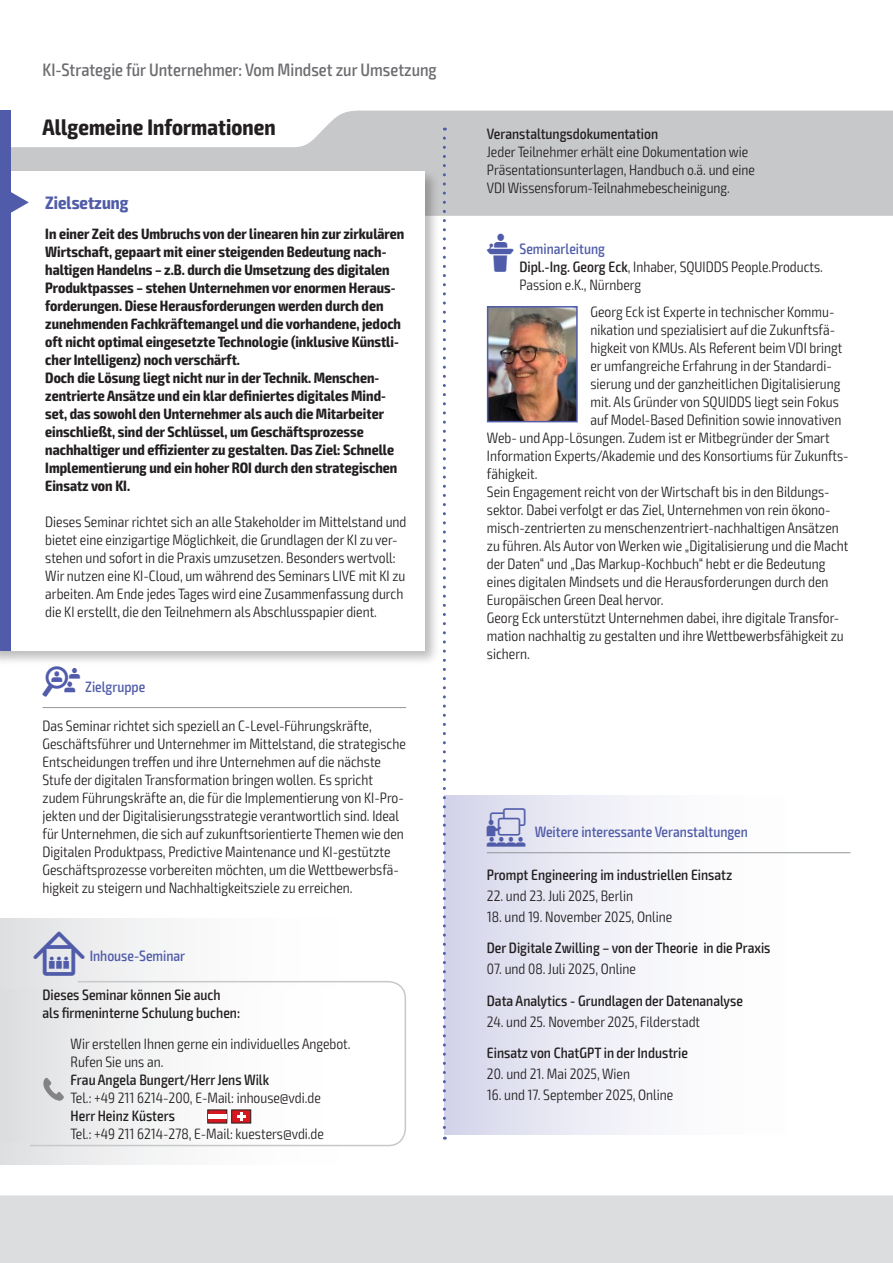
<style>
.page{position:relative;width:893px;height:1263px;background:#fff}
.page>*{position:absolute;margin:0;border:0;box-sizing:border-box;transform-origin:0 0}
.t1{font:700 condensed 22.5px "Exo 2";letter-spacing:.005em;color:#231f20}
.t2{font:500 condensed 18px "Exo 2";color:#6c6d70}
.t3{font:700 condensed 18px "Exo 2";color:#505ca9}
.t4{font:300 condensed 15px/18px "Exo 2";color:#231f20}
.t5{font:700 condensed 15px/18px "Exo 2";color:#231f20}
.t6{font:500 condensed 15px/18px "Exo 2";color:#231f20}
.t7{font:500 condensed 15px "Exo 2";color:#505ca9}
.s1{font-family:"VDI Iconset S4 A Regular";font-weight:400;font-stretch:normal;color:#505ca9}
.s2{font-weight:500;color:#505ca9}
.s3{font-weight:500}
.s4{font-family:"VDI Iconset S4 A Regular";font-weight:400;font-stretch:normal}
.s5{font-family:"VDI Iconset S4 A Regular";font-weight:400;font-stretch:normal;font-size:15.45px}
.s6{font-family:"VDI Iconset S4 A Regular";font-weight:400;font-stretch:normal;font-size:19.5px}
</style>
<div class="page">
<div style="left:0;top:1195px;width:893px;height:68px;background:#dcdddf"></div>
<svg style="left:11px;top:111px;width:881px;height:105px;fill:#c7c8ca"></svg>
<hr style="left:892px;top:111px;width:1px;height:105px;background:#505ca9">
<div style="left:0;top:111px;width:11px;height:63px;background:#505ca9"></div>
<div style="left:0;top:168px;width:440px;height:499px;background:#231f20;opacity:.3"></div>
<div style="left:0;top:171px;width:424px;height:480px;background:#fff"></div>
<div style="left:0;top:171px;width:11px;height:480px;background:#505ca9"></div>
<svg style="left:11px;top:192px;width:18px;height:21px"></svg>
<hr style="left:43px;top:707px;width:363px;height:1px;background:#939598">
<div style="left:444px;top:795px;width:406px;height:339px;background:linear-gradient(to right,#dadbed,#fff)"></div>
<hr style="left:487px;top:852px;width:363px;height:1px;background:#939598">
<div style="left:0;top:918px;width:406px;height:247px;background:linear-gradient(to right,#e4e5e7,#fff)"></div>
<svg style="left:29px;top:980px;width:377px;height:167px"></svg>
<div style="left:0;top:990px;width:383px;height:152px;background:linear-gradient(to right,#e2e3e5,#fff)"></div>
<svg style="left:207px;top:1109px;width:44px;height:14px"></svg>
<hr style="left:208px;top:1114px;width:19px;height:4px;background:#fff">
<svg style="left:43px;top:1078px;width:21px;height:23px"></svg>
<img style="left:490px;top:309px;width:85px;height:110px">
<div style="left:487px;top:306px;width:91px;height:116px;border:2px solid #505ca9"></div>
<svg style="left:443px;top:138px;width:3px;height:1002px"></svg>
<p class="t2" style="left:43px;top:59px;width:396px">KI-Strategie für Unternehmer: Vom Mindset zur Umsetzung</p>
<h1 class="t1" style="left:43px;top:113px;width:235px">Allgemeine Informationen</h1>
<p class="t6" style="left:487px;top:125px;width:173px">Veranstaltungsdokumentation</p>
<p class="t4" style="left:487px;top:143px;width:270px">Jeder Teilnehmer erhält eine Dokumentation wie<br>Präsentationsunterlagen, Handbuch o.ä. und eine<br>VDI Wissensforum-Teilnahmebescheinigung.</p>
<p class="t5" style="left:45px;top:225px;width:361px">In einer Zeit des Umbruchs von der linearen hin zur zirkulären Wirtschaft, gepaart mit einer steigenden Bedeutung nach&shy;haltigen Handelns – z.B. durch die Umsetzung des digitalen Produktpasses – stehen Unternehmen vor enormen Heraus&shy;forderungen. Diese Herausforderungen werden durch den zunehmenden Fachkräftemangel und die vorhandene, jedoch oft nicht optimal eingesetzte Technologie (inklusive Künstli&shy;cher Intelligenz) noch verschärft.<br>Doch die Lösung liegt nicht nur in der Technik. Menschen&shy;zentrierte Ansätze und ein klar definiertes digitales Mind&shy;set, das sowohl den Unternehmer als auch die Mitarbeiter einschließt, sind der Schlüssel, um Geschäftsprozesse nachhaltiger und effizienter zu gestalten. Das Ziel: Schnelle Implementierung und ein hoher ROI durch den strategischen Einsatz von KI.</p>
<p class="t4" style="left:45px;top:513px;width:363px">Dieses Seminar richtet sich an alle Stakeholder im Mittelstand und bietet eine einzigartige Möglichkeit, die Grundlagen der KI zu ver&shy;stehen und sofort in die Praxis umzusetzen. Besonders wertvoll:<br>Wir nutzen eine KI-Cloud, um während des Seminars LIVE mit KI zu arbeiten. Am Ende jedes Tages wird eine Zusammenfassung durch die KI erstellt, die den Teilnehmern als Abschlusspapier dient.</p>
<p class="t3" style="left:45px;top:192px;width:85px">Zielsetzung</p>
<p class="t4" style="left:519px;top:240px;width:305px;text-indent:-33px"><span class="s1">L</span> <span class="s2">Seminarleitung<br></span><span class="s3">Dipl.-Ing. Georg Eck</span>, Inhaber, SQUIDDS People.Products.<br>Passion e.K., Nürnberg</p>
<p class="t4" style="left:590px;top:303px;width:246px">Georg Eck ist Experte in technischer Kommu-</p>
<p class="t4" style="left:590px;top:321px;width:246px">nikation und spezialisiert auf die Zukunftsfä-</p>
<p class="t4" style="left:590px;top:339px;width:253px">higkeit von KMUs. Als Referent beim VDI bringt</p>
<p class="t4" style="left:590px;top:357px;width:243px">er umfangreiche Erfahrung in der Standardi-</p>
<p class="t4" style="left:590px;top:375px;width:251px">sierung und der ganzheitlichen Digitalisierung</p>
<p class="t4" style="left:590px;top:393px;width:250px">mit. Als Gründer von SQUIDDS liegt sein Fokus</p>
<p class="t4" style="left:590px;top:411px;width:252px">auf Model-Based Definition sowie innovativen</p>
<p class="t4" style="left:487px;top:429px;width:344px">Web- und App-Lösungen. Zudem ist er Mitbegründer der Smart</p>
<p class="t4" style="left:487px;top:447px;width:363px">Information Experts/Akademie und des Konsortiums für Zukunfts-</p>
<p class="t4" style="left:487px;top:465px;width:52px">fähigkeit.</p>
<p class="t4" style="left:487px;top:483px;width:344px">Sein Engagement reicht von der Wirtschaft bis in den Bildungs-</p>
<p class="t4" style="left:487px;top:501px;width:345px">sektor. Dabei verfolgt er das Ziel, Unternehmen von rein ökono-</p>
<p class="t4" style="left:487px;top:519px;width:353px">misch-zentrierten zu menschenzentriert-nachhaltigen Ansätzen</p>
<p class="t4" style="left:487px;top:537px;width:363px">zu führen. Als Autor von Werken wie „Digitalisierung und die Macht</p>
<p class="t4" style="left:487px;top:555px;width:340px">der Daten“ und „Das Markup-Kochbuch“ hebt er die Bedeutung</p>
<p class="t4" style="left:487px;top:573px;width:343px">eines digitalen Mindsets und die Herausforderungen durch den</p>
<p class="t4" style="left:487px;top:591px;width:178px">Europäischen Green Deal hervor.</p>
<p class="t4" style="left:487px;top:609px;width:354px">Georg Eck unterstützt Unternehmen dabei, ihre digitale Transfor-</p>
<p class="t4" style="left:487px;top:627px;width:358px">mation nachhaltig zu gestalten und ihre Wettbewerbsfähigkeit zu</p>
<p class="t4" style="left:487px;top:645px;width:45px">sichern.</p>
<p class="t7" style="left:43px;top:678px;width:104px"><span class="s4">Z</span> Zielgruppe</p>
<p class="t4" style="left:43px;top:717px;width:365px">Das Seminar richtet sich speziell an C-Level-Führungskräfte, Geschäftsführer und Unternehmer im Mittelstand, die strategische Entscheidungen treffen und ihre Unternehmen auf die nächste Stufe der digitalen Transformation bringen wollen. Es spricht zudem Führungskräfte an, die für die Implementierung von KI-Pro&shy;jekten und der Digitalisierungsstrategie verantwortlich sind. Ideal für Unternehmen, die sich auf zukunftsorientierte Themen wie den Digitalen Produktpass, Predictive Maintenance und KI-gestützte Geschäftsprozesse vorbereiten möchten, um die Wettbewerbsfä&shy;higkeit zu steigern und Nachhaltigkeitsziele zu erreichen.</p>
<p class="t7" style="left:33px;top:947px;width:153px"><span class="s5">I</span> Inhouse-Seminar</p>
<p class="t6" style="left:43px;top:986px;width:199px">Dieses Seminar können Sie auch als firmeninterne Schulung buchen:</p>
<p class="t4" style="left:71px;top:1035px;width:282px">Wir erstellen Ihnen gerne ein individuelles Angebot.<br>Rufen Sie uns an.</p>
<p class="t6" style="left:71px;top:1071px;width:200px">Frau Angela Bungert/Herr Jens Wilk</p>
<p class="t4" style="left:71px;top:1089px;width:252px">Tel.: +49 211 6214-200, E-Mail: inhouse@vdi.de</p>
<p class="t6" style="left:71px;top:1107px;width:106px">Herr Heinz Küsters</p>
<p class="t4" style="left:71px;top:1125px;width:255px">Tel.: +49 211 6214-278, E-Mail: kuesters@vdi.de</p>
<p class="t7" style="left:487px;top:823px;width:263px"><span class="s6">W</span> Weitere interessante Veranstaltungen</p>
<p class="t6" style="left:487px;top:866px;width:247px">Prompt Engineering im industriellen Einsatz</p>
<p class="t4" style="left:487px;top:887px;width:148px">22. und 23. Juli 2025, Berlin</p>
<p class="t4" style="left:487px;top:908px;width:187px">18. und 19. November 2025, Online</p>
<p class="t6" style="left:487px;top:939px;width:285px">Der Digitale Zwilling – von der Theorie in die Praxis</p>
<p class="t4" style="left:487px;top:960px;width:150px">07. und 08. Juli 2025, Online</p>
<p class="t6" style="left:487px;top:992px;width:258px">Data Analytics - Grundlagen der Datenanalyse</p>
<p class="t4" style="left:487px;top:1013px;width:215px">24. und 25. November 2025, Filderstadt</p>
<p class="t6" style="left:487px;top:1044px;width:203px">Einsatz von ChatGPT in der Industrie</p>
<p class="t4" style="left:487px;top:1065px;width:145px">20. und 21. Mai 2025, Wien</p>
<p class="t4" style="left:487px;top:1086px;width:188px">16. und 17. September 2025, Online</p>
</div>
